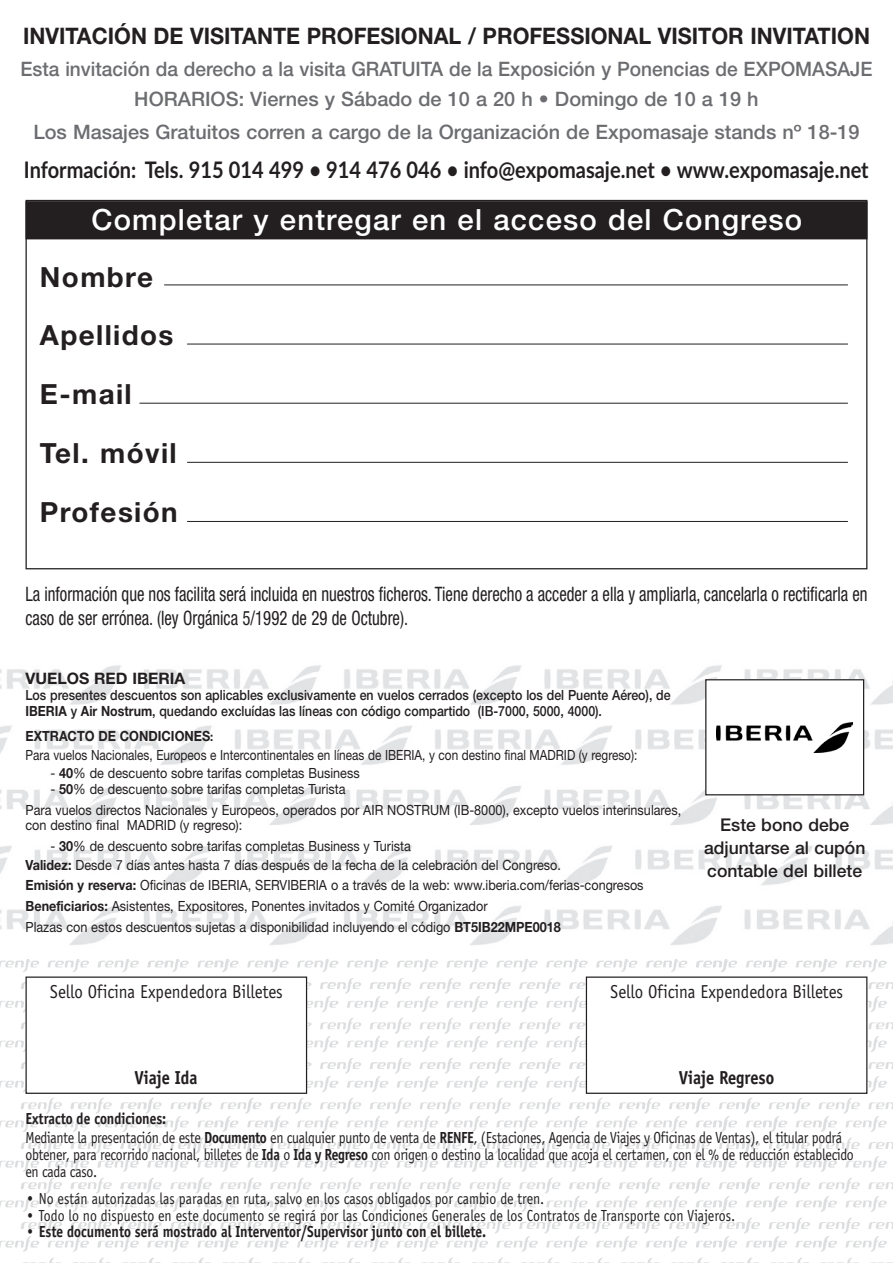
<style>
.page{position:relative;width:893px;height:1263px;background:#fff}
.page>*{position:absolute;margin:0;border:0;box-sizing:border-box;transform-origin:0 0}
.t1{font:500 29.1px "Helvetica Neue LT Std";letter-spacing:.04em;color:#fff}
.t2{font:700 27.9px/58.8px "Helvetica Neue LT Std";letter-spacing:.05em;color:#231f20}
.t3{font:700 22.8px "Lato";color:#231f20;scale:.88 1}
.t4{font:700 22.8px "Helvetica Neue LT Std";color:#231f20;scale:.95 1}
.t5{font:condensed 19.8px/24px "Helvetica Neue LT Std";color:#231f20;scale:.84 1}
.t6{font:500 19.8px/30.9px "Helvetica Neue LT Std";color:#6c6d70;text-align:center;scale:.96 1}
.t7{font:500 19.8px "Helvetica Neue LT Std";color:#6c6d70}
.t8{font:19.2px "Officina Sans";color:#231f20;scale:.9 1}
.t9{font:700 19.2px "Officina Sans";color:#231f20;scale:.9 1}
.t10{font:500 17.7px/22.8px "Helvetica Neue LT Std";color:#231f20;text-align:center}
.t11{font:16.5px/19.5px "Officina Sans";letter-spacing:-.02em;color:#231f20;scale:.86 1}
.t12{font:16.5px "Officina Sans";color:#231f20;scale:.86 1}
.t13{font:700 16.5px "Officina Sans";color:#231f20;scale:.86 1}
.t14{font:700 15.9px "Helvetica Neue LT Std";color:#231f20}
.t15{font:14.1px/20.7px "Helvetica Neue LT Std";color:#231f20;scale:.9 1}
.t16{font:500 14.1px/15.9px "Helvetica Neue LT Std";color:#231f20;scale:.88 1}
.t17{font:14.1px/18.3px "Helvetica Neue LT Std";color:#231f20;scale:.84 1}
.s1{font-weight:700}
.s2{font-weight:700;font-size:12.3px}
</style>
<div class="page">
<img style="left:0;top:960px;width:893px;height:303px">
<div style="left:26px;top:977px;width:281px;height:116px;background:#fff"></div>
<div style="left:26px;top:976px;width:281px;height:118px;border:1px solid #231f20"></div>
<div style="left:586px;top:977px;width:281px;height:116px;background:#fff"></div>
<div style="left:586px;top:976px;width:281px;height:118px;border:1px solid #231f20"></div>
<img style="left:0;top:665px;width:893px;height:280px">
<div style="left:706px;top:680px;width:158px;height:115px;background:#fff"></div>
<div style="left:705px;top:679px;width:159px;height:116px;border:1px solid #231f20"></div>
<img style="left:717px;top:722px;width:136px;height:30px">
<div style="left:26px;top:202px;width:841px;height:37px;background:#231f20"></div>
<div style="left:26px;top:201px;width:841px;height:38px;border:1px solid #231f20"></div>
<hr style="left:164px;top:284px;width:684px;height:1px;background:#231f20">
<hr style="left:187px;top:344px;width:661px;height:1px;background:#231f20">
<hr style="left:139px;top:403px;width:709px;height:1px;background:#231f20">
<hr style="left:187px;top:462px;width:661px;height:1px;background:#231f20">
<hr style="left:187px;top:521px;width:661px;height:1px;background:#231f20">
<h3 class="t4" style="left:23px;top:22px;width:893px">INVITACIÓN DE VISITANTE PROFESIONAL / PROFESSIONAL VISITOR INVITATION</h3>
<h3 class="t6" style="left:21px;top:53px;width:889px">Esta invitación da derecho a la visita GRATUITA de la Exposición y Ponencias de EXPOMASAJE<br>HORARIOS: Viernes y Sábado de 10 a 20 h • Domingo de 10 a 19 h</h3>
<h3 class="t7" style="left:33px;top:120px;width:828px">Los Masajes Gratuitos corren a cargo de la Organización de Expomasaje stands nº 18-19</h3>
<h3 class="t3" style="left:24px;top:153px;width:961px">Información: Tels. 915 014 499 • 914 476 046 • info@expomasaje.net • www.expomasaje.net</h3>
<h1 class="t1" style="left:91px;top:202px;width:712px">Completar y entregar en el acceso del Congreso</h1>
<h2 class="t2" style="left:40px;top:247px;width:139px">Nombre<br>Apellidos<br>E-mail<br>Tel. móvil<br>Profesión</h2>
<h3 class="t5" style="left:26px;top:582px;width:1004px">La información que nos facilita será incluida en nuestros ficheros. Tiene derecho a acceder a ella y ampliarla, cancelarla o rectificarla en caso de ser errónea. (ley Orgánica 5/1992 de 29 de Octubre).</h3>
<p class="t14" style="left:26px;top:668px;width:161px">VUELOS RED IBERIA</p>
<p class="t16" style="left:26px;top:687px;width:735px">Los presentes descuentos son aplicables exclusivamente en vuelos cerrados (excepto los del Puente Aéreo), de<br><span class="s1">IBERIA</span> y <span class="s1">Air Nostrum</span>, quedando excluídas las líneas con código compartido (IB-7000, 5000, 4000).</p>
<p class="t17" style="left:26px;top:727px;width:730px"><span class="s1">EXTRACTO DE CONDICIONES</span><span class="s2">:<br></span>Para vuelos Nacionales, Europeos e Intercontinentales en líneas de IBERIA, y con destino final MADRID (y regreso):</p>
<p class="t15" style="left:50px;top:762px;width:345px">- <span class="s1">40</span>% de descuento sobre tarifas completas Business</p>
<p class="t15" style="left:26px;top:778px;width:730px;text-indent:25px">- <span class="s1">50</span>% de descuento sobre tarifas completas Turista<br>Para vuelos directos Nacionales y Europeos, operados por AIR NOSTRUM (IB-8000), excepto vuelos interinsulares,</p>
<p class="t15" style="left:26px;top:815px;width:242px">con destino final MADRID (y regreso):</p>
<p class="t15" style="left:26px;top:837px;width:596px;line-height:18.3px;text-indent:25px">- <span class="s1">30</span>% de descuento sobre tarifas completas Business y Turista<br><span class="s1">Validez:</span> Desde 7 días antes hasta 7 días después de la fecha de la celebración del Congreso.</p>
<p class="t15" style="left:26px;top:875px;width:688px"><span class="s1">Emisión y reserva:</span> Oficinas de IBERIA, SERVIBERIA o a través de la web: www.iberia.com/ferias-congresos<br><span class="s1">Beneficiarios:</span> Asistentes, Expositores, Ponentes invitados y Comité Organizador<br>Plazas con estos descuentos sujetas a disponibilidad incluyendo el código <span class="s1">BT5IB22MPE0018</span></p>
<p class="t10" style="left:704px;top:813px;width:163px">Este bono debe adjuntarse al cupón contable del billete</p>
<h3 class="t8" style="left:50px;top:981px;width:260px">Sello Oficina Expendedora Billetes</h3>
<h3 class="t8" style="left:610px;top:981px;width:260px">Sello Oficina Expendedora Billetes</h3>
<h3 class="t9" style="left:135px;top:1066px;width:71px">Viaje Ida</h3>
<h3 class="t9" style="left:679px;top:1066px;width:107px">Viaje Regreso</h3>
<p class="t11" style="left:26px;top:1109px;width:951px"><span class="s1">Extracto de condiciones:<br></span>Mediante la presentación de este <span class="s1">Documento</span> en cualquier punto de venta de <span class="s1">RENFE</span>, (Estaciones, Agencia de Viajes y Oficinas de Ventas), el titular podrá</p>
<p class="t11" style="left:26px;top:1146px;width:965px;line-height:16.8px">obtener, para recorrido nacional, billetes de <span class="s1">Ida</span> o <span class="s1">Ida y Regreso</span> con origen o destino la localidad que acoja el certamen, con el % de reducción establecido en cada caso.</p>
<p class="t12" style="left:26px;top:1189px;width:605px">• No están autorizadas las paradas en ruta, salvo en los casos obligados por cambio de tren.</p>
<p class="t12" style="left:26px;top:1206px;width:827px">• Todo lo no dispuesto en este documento se regirá por las Condiciones Generales de los Contratos de Transporte con Viajeros.</p>
<p class="t13" style="left:26px;top:1222px;width:537px">• Este documento será mostrado al Interventor/Supervisor junto con el billete.</p>
</div>
